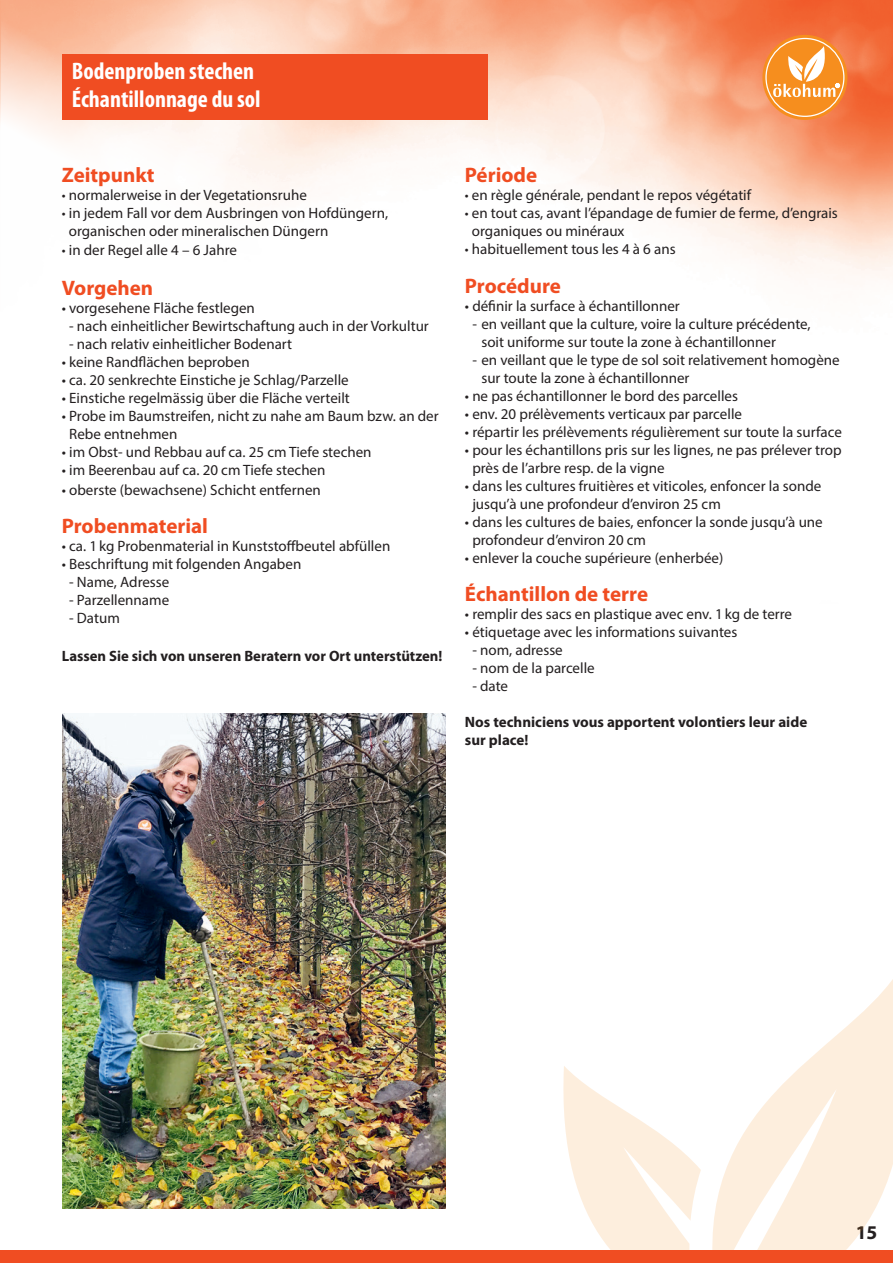
<style>
.page{position:relative;width:893px;height:1263px;background:#fff}
.page>*{position:absolute;margin:0;border:0;box-sizing:border-box;transform-origin:0 0}
.t1{font:700 condensed 24px/28.8px "Myriad Pro";color:#fff}
.t2{font:700 21px "Myriad Pro";color:#f04d22}
.t3{font:700 19.5px "Myriad Pro";color:#231f20}
.t4{font:15px/18px "Myriad Pro";color:#231f20}
.t5{font:700 15px/18px "Myriad Pro";color:#231f20}
.s1{font-stretch:condensed}
</style>
<div class="page">
<img style="left:0;top:0;width:893px;height:281px">
<img style="left:63px;top:713px;width:382px;height:496px">
<div style="left:63px;top:54px;width:425px;height:66px;background:#f04d22"></div>
<svg style="left:762px;top:35px;width:85px;height:85px;background:#f69732"></svg>
<div style="left:765px;top:38px;width:79px;height:79px;border:1px solid #fff;border-radius:50%"></div>
<svg style="left:773px;top:46px;width:67px;height:51px"></svg>
<svg style="left:712px;top:979px;width:181px;height:271px;fill:#fdeedd"></svg>
<svg style="left:563px;top:1066px;width:138px;height:184px"></svg>
<div style="left:0;top:1250px;width:893px;height:13px;background:#f04d22"></div>
<h1 class="t1" style="left:72px;top:56px;width:190px">Bodenproben stechen<br>Échantillonnage du sol</h1>
<h2 class="t2" style="left:62px;top:161px;width:94px">Zeitpunkt</h2>
<p class="t4" style="left:62px;top:185px;width:247px"><span class="s1">•</span> normalerweise in der Vegetationsruhe</p>
<p class="t4" style="left:69px;top:203px;width:321px;text-indent:-7px"><span class="s1">•</span> in jedem Fall vor dem Ausbringen von Hofdüngern, organischen oder mineralischen Düngern</p>
<p class="t4" style="left:62px;top:241px;width:177px"><span class="s1">•</span> in der Regel alle 4 – 6 Jahre</p>
<h2 class="t2" style="left:62px;top:274px;width:93px">Vorgehen</h2>
<p class="t4" style="left:62px;top:299px;width:195px">• vorgesehene Fläche festlegen</p>
<p class="t4" style="left:69px;top:317px;width:361px">- nach einheitlicher Bewirtschaftung auch in der Vorkultur</p>
<p class="t4" style="left:69px;top:335px;width:224px">- nach relativ einheitlicher Bodenart</p>
<p class="t4" style="left:62px;top:353px;width:189px">• keine Randflächen beproben</p>
<p class="t4" style="left:62px;top:371px;width:288px">• ca. 20 senkrechte Einstiche je Schlag/Parzelle</p>
<p class="t4" style="left:62px;top:389px;width:290px">• Einstiche regelmässig über die Fläche verteilt</p>
<p class="t4" style="left:69px;top:407px;width:371px;text-indent:-7px">• Probe im Baumstreifen, nicht zu nahe am Baum bzw. an der<br>Rebe entnehmen</p>
<p class="t4" style="left:62px;top:443px;width:311px">• im Obst- und Rebbau auf ca. 25 cm Tiefe stechen</p>
<p class="t4" style="left:62px;top:461px;width:265px">• im Beerenbau auf ca. 20 cm Tiefe stechen</p>
<p class="t4" style="left:62px;top:481px;width:261px">• oberste (bewachsene) Schicht entfernen</p>
<h2 class="t2" style="left:62px;top:512px;width:148px">Probenmaterial</h2>
<p class="t4" style="left:62px;top:537px;width:330px">• ca. 1kg Probenmaterial in Kunststoffbeutel abfüllen</p>
<p class="t4" style="left:62px;top:555px;width:241px">• Beschriftung mit folgenden Angaben</p>
<p class="t4" style="left:69px;top:573px;width:102px">- Name, Adresse</p>
<p class="t4" style="left:69px;top:591px;width:101px">- Parzellenname</p>
<p class="t4" style="left:69px;top:609px;width:52px">- Datum</p>
<p class="t5" style="left:62px;top:646px;width:382px">Lassen Sie sich von unseren Beratern vor Ort unterstützen!</p>
<h2 class="t2" style="left:465px;top:161px;width:74px">Période</h2>
<p class="t4" style="left:465px;top:185px;width:288px"><span class="s1">•</span> en règle générale, pendant le repos végétatif</p>
<p class="t4" style="left:472px;top:203px;width:367px;text-indent:-7px"><span class="s1">•</span> en tout cas, avant l’épandage de fumier de ferme, d’engrais organiques ou minéraux</p>
<p class="t4" style="left:465px;top:239px;width:212px"><span class="s1">•</span> habituellement tous les 4 à 6 ans</p>
<h2 class="t2" style="left:465px;top:273px;width:97px">Procédure</h2>
<p class="t4" style="left:465px;top:297px;width:216px">• définir la surface à échantillonner</p>
<p class="t4" style="left:481px;top:315px;width:331px;text-indent:-9px">- en veillant que la culture, voire la culture précédente, soit uniforme sur toute la zone à échantillonner</p>
<p class="t4" style="left:481px;top:351px;width:360px;text-indent:-9px">- en veillant que le type de sol soit relativement homogène sur toute la zone à échantillonner</p>
<p class="t4" style="left:465px;top:387px;width:275px">• ne pas échantillonner le bord des parcelles</p>
<p class="t4" style="left:465px;top:405px;width:279px">• env. 20 prélèvements verticaux par parcelle</p>
<p class="t4" style="left:465px;top:423px;width:378px">• répartir les prélèvements régulièrement sur toute la surface</p>
<p class="t4" style="left:472px;top:441px;width:371px;text-indent:-7px">• pour les échantillons pris sur les lignes, ne pas prélever trop près de l’arbre resp. de la vigne</p>
<p class="t4" style="left:472px;top:477px;width:350px;text-indent:-7px">• dans les cultures fruitières et viticoles, enfoncer la sonde jusqu’à une profondeur d’environ 25 cm</p>
<p class="t4" style="left:472px;top:513px;width:352px;text-indent:-7px">• dans les cultures de baies, enfoncer la sonde jusqu’à une profondeur d’environ 20 cm</p>
<p class="t4" style="left:465px;top:549px;width:260px">• enlever la couche supérieure (enherbée)</p>
<h2 class="t2" style="left:465px;top:581px;width:185px">Échantillon de terre</h2>
<p class="t4" style="left:465px;top:605px;width:329px">• remplir des sacs en plastique avec env. 1kg de terre</p>
<p class="t4" style="left:465px;top:623px;width:274px">• étiquetage avec les informations suivantes</p>
<p class="t4" style="left:472px;top:641px;width:92px">- nom, adresse</p>
<p class="t4" style="left:472px;top:659px;width:124px">- nom de la parcelle</p>
<p class="t4" style="left:472px;top:677px;width:37px">- date</p>
<p class="t5" style="left:465px;top:713px;width:344px">Nos techniciens vous apportent volontiers leur aide sur place!</p>
<h3 class="t3" style="left:856px;top:1220px;width:23px">15</h3>
</div>
